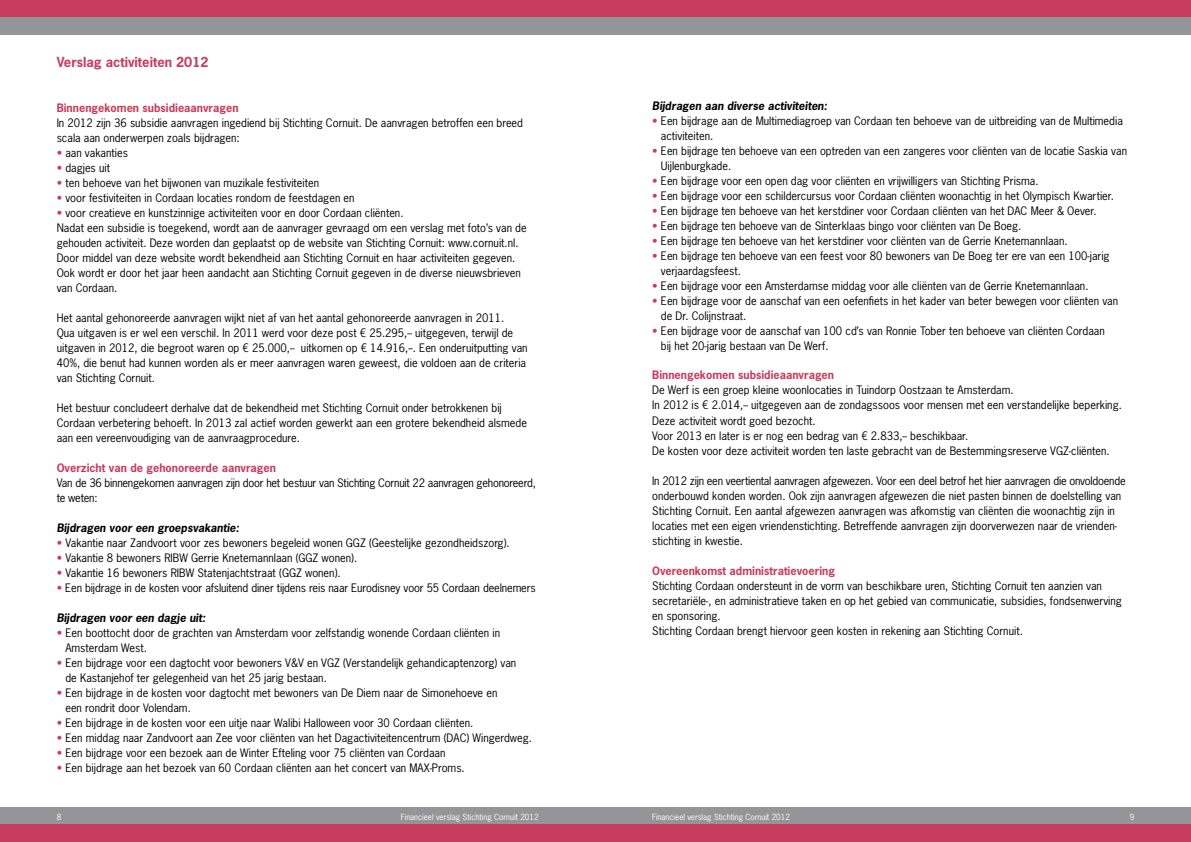
<style>
.page{position:relative;width:1191px;height:842px;background:#fff}
.page>*{position:absolute;margin:0;border:0;box-sizing:border-box;transform-origin:0 0}
.t1{font:700 13px "News Gothic Std";color:#c73d5d}
.t2{font:11px/15px "News Gothic Std";color:#000}
.t3{font:700 11px "News Gothic Std";color:#c73d5d}
.t4{font:11px/15px "News Gothic Std";letter-spacing:-.02em;color:#000}
.t5{font:italic 700 11px "News Gothic Std";color:#000}
.t6{font:8px "News Gothic Std";color:#fff}
.s1{color:#c73d5d}
</style>
<div class="page">
<div style="left:0;top:808px;width:1191px;height:17px;background:#939598"></div>
<div style="left:0;top:0;width:1191px;height:17px;background:#c73d5d"></div>
<div style="left:0;top:17px;width:1191px;height:17px;background:#939598"></div>
<div style="left:0;top:825px;width:1191px;height:17px;background:#c73d5d"></div>
<p class="t1" style="left:57px;top:53px;width:153px">Verslag activiteiten 2012</p>
<p class="t3" style="left:57px;top:100px;width:183px">Binnengekomen subsidieaanvragen</p>
<p class="t2" style="left:57px;top:115px;width:468px">In 2012 zijn 36 subsidie aanvragen ingediend bij Stichting Cornuit. De aanvragen betroffen een breed scala aan onderwerpen zoals bijdragen:</p>
<p class="t2" style="left:57px;top:145px;width:73px"><span class="s1">•</span> aan vakanties</p>
<p class="t2" style="left:57px;top:160px;width:55px"><span class="s1">•</span> dagjes uit</p>
<p class="t2" style="left:57px;top:175px;width:264px"><span class="s1">•</span> ten behoeve van het bijwonen van muzikale festiviteiten</p>
<p class="t2" style="left:57px;top:190px;width:299px"><span class="s1">•</span> voor festiviteiten in Cordaan locaties rondom de feestdagen en</p>
<p class="t2" style="left:57px;top:205px;width:471px"><span class="s1">•</span> voor creatieve en kunstzinnige activiteiten voor en door Cordaan cliënten.<br>Nadat een subsidie is toegekend, wordt aan de aanvrager gevraagd om een verslag met foto’s van de gehouden activiteit. Deze worden dan geplaatst op de website van Stichting Cornuit: www.cornuit.nl.<br>Door middel van deze website wordt bekendheid aan Stichting Cornuit en haar activiteiten gegeven.<br>Ook wordt er door het jaar heen aandacht aan Stichting Cornuit gegeven in de diverse nieuwsbrieven van Cordaan.</p>
<p class="t2" style="left:57px;top:310px;width:472px">Het aantal gehonoreerde aanvragen wijkt niet af van het aantal gehonoreerde aanvragen in 2011.<br>Qua uitgaven is er wel een verschil. In 2011 werd voor deze post € 25.295,-- uitgegeven, terwijl de uitgaven in 2012, die begroot waren op € 25.000,-- uitkomen op € 14.916,--. Een onderuitputting van 40%, die benut had kunnen worden als er meer aanvragen waren geweest, die voldoen aan de criteria van Stichting Cornuit.</p>
<p class="t2" style="left:57px;top:400px;width:472px">Het bestuur concludeert derhalve dat de bekendheid met Stichting Cornuit onder betrokkenen bij<br>Cordaan verbetering behoeft. In 2013 zal actief worden gewerkt aan een grotere bekendheid alsmede aan een vereenvoudiging van de aanvraagprocedure.</p>
<p class="t3" style="left:57px;top:460px;width:221px">Overzicht van de gehonoreerde aanvragen</p>
<p class="t4" style="left:57px;top:475px;width:480px">Van de 36 binnengekomen aanvragen zijn door het bestuur van Stichting Cornuit 22 aanvragen gehonoreerd, te weten:</p>
<p class="t5" style="left:57px;top:520px;width:184px">Bijdragen voor een groepsvakantie:</p>
<p class="t2" style="left:57px;top:535px;width:454px"><span class="s1">•</span> Vakantie naar Zandvoort voor zes bewoners begeleid wonen GGZ (Geestelijke gezondheidszorg).</p>
<p class="t2" style="left:57px;top:550px;width:302px"><span class="s1">•</span> Vakantie 8 bewoners RIBW Gerrie Knetemannlaan (GGZ wonen).</p>
<p class="t2" style="left:57px;top:565px;width:285px"><span class="s1">•</span> Vakantie 16 bewoners RIBW Statenjachtstraat (GGZ wonen).</p>
<p class="t2" style="left:57px;top:580px;width:480px"><span class="s1">•</span> Een bijdrage in de kosten voor afsluitend diner tijdens reis naar Eurodisney voor 55 Cordaan deelnemers</p>
<p class="t5" style="left:57px;top:610px;width:150px">Bijdragen voor een dagje uit:</p>
<p class="t2" style="left:65px;top:625px;width:436px;text-indent:-9px"><span class="s1">•</span> Een boottocht door de grachten van Amsterdam voor zelfstandig wonende Cordaan cliënten in<br>Amsterdam West.</p>
<p class="t2" style="left:65px;top:655px;width:452px;text-indent:-9px"><span class="s1">•</span> Een bijdrage voor een dagtocht voor bewoners V&amp;V en VGZ (Verstandelijk gehandicaptenzorg) van de Kastanjehof ter gelegenheid van het 25 jarig bestaan.</p>
<p class="t2" style="left:65px;top:685px;width:433px;text-indent:-9px"><span class="s1">•</span> Een bijdrage in de kosten voor dagtocht met bewoners van De Diem naar de Simonehoeve en een rondrit door Volendam.</p>
<p class="t2" style="left:57px;top:715px;width:418px"><span class="s1">•</span> Een bijdrage in de kosten voor een uitje naar Walibi Halloween voor 30 Cordaan cliënten.</p>
<p class="t2" style="left:57px;top:730px;width:477px"><span class="s1">•</span> Een middag naar Zandvoort aan Zee voor cliënten van het Dagactiviteitencentrum (DAC) Wingerdweg.</p>
<p class="t2" style="left:57px;top:745px;width:390px"><span class="s1">•</span> Een bijdrage voor een bezoek aan de Winter Efteling voor 75 cliënten van Cordaan</p>
<p class="t2" style="left:57px;top:760px;width:409px"><span class="s1">•</span> Een bijdrage aan het bezoek van 60 Cordaan cliënten aan het concert van MAX-Proms.</p>
<p class="t5" style="left:652px;top:99px;width:176px">Bijdragen aan diverse activiteiten:</p>
<p class="t2" style="left:661px;top:114px;width:463px;text-indent:-9px"><span class="s1">•</span> Een bijdrage aan de Multimediagroep van Cordaan ten behoeve van de uitbreiding van de Multimedia activiteiten.</p>
<p class="t2" style="left:661px;top:144px;width:468px;text-indent:-9px"><span class="s1">•</span> Een bijdrage ten behoeve van een optreden van een zangeres voor cliënten van de locatie Saskia van<br>Uijlenburgkade.</p>
<p class="t2" style="left:652px;top:174px;width:388px"><span class="s1">•</span> Een bijdrage voor een open dag voor cliënten en vrijwilligers van Stichting Prisma.</p>
<p class="t2" style="left:652px;top:189px;width:463px"><span class="s1">•</span> Een bijdrage voor een schildercursus voor Cordaan cliënten woonachtig in het Olympisch Kwartier.</p>
<p class="t2" style="left:652px;top:204px;width:446px"><span class="s1">•</span> Een bijdrage ten behoeve van het kerstdiner voor Cordaan cliënten van het DAC Meer &amp; Oever.</p>
<p class="t2" style="left:652px;top:219px;width:371px"><span class="s1">•</span> Een bijdrage ten behoeve van de Sinterklaas bingo voor cliënten van De Boeg.</p>
<p class="t2" style="left:652px;top:234px;width:417px"><span class="s1">•</span> Een bijdrage ten behoeve van het kerstdiner voor cliënten van de Gerrie Knetemannlaan.</p>
<p class="t2" style="left:661px;top:249px;width:450px;text-indent:-9px"><span class="s1">•</span> Een bijdrage ten behoeve van een feest voor 80 bewoners van De Boeg ter ere van een 100-jarig verjaardagsfeest.</p>
<p class="t2" style="left:652px;top:279px;width:438px"><span class="s1">•</span> Een bijdrage voor een Amsterdamse middag voor alle cliënten van de Gerrie Knetemannlaan.</p>
<p class="t2" style="left:661px;top:294px;width:459px;text-indent:-9px"><span class="s1">•</span> Een bijdrage voor de aanschaf van een oefenfiets in het kader van beter bewegen voor cliënten van de Dr. Colijnstraat.</p>
<p class="t2" style="left:661px;top:324px;width:445px;text-indent:-9px"><span class="s1">•</span> Een bijdrage voor de aanschaf van 100 cd’s van Ronnie Tober ten behoeve van cliënten Cordaan bij het 20-jarig bestaan van De Werf.</p>
<p class="t3" style="left:652px;top:368px;width:183px">Binnengekomen subsidieaanvragen</p>
<p class="t2" style="left:652px;top:383px;width:471px">De Werf is een groep kleine woonlocaties in Tuindorp Oostzaan te Amsterdam.<br>In 2012 is € 2.014,-- uitgegeven aan de zondagssoos voor mensen met een verstandelijke beperking.<br>Deze activiteit wordt goed bezocht.<br>Voor 2013 en later is er nog een bedrag van € 2.833,-- beschikbaar.<br>De kosten voor deze activiteit worden ten laste gebracht van de Bestemmingsreserve VGZ-cliënten.</p>
<p class="t2" style="left:652px;top:473px;width:475px">In 2012 zijn een veertiental aanvragen afgewezen. Voor een deel betrof het hier aanvragen die onvoldoende onderbouwd konden worden. Ook zijn aanvragen afgewezen die niet pasten binnen de doelstelling van Stichting Cornuit. Een aantal afgewezen aanvragen was afkomstig van cliënten die woonachtig zijn in locaties met een eigen vriendenstichting. Betreffende aanvragen zijn doorverwezen naar de vrienden&shy;stichting in kwestie.</p>
<p class="t3" style="left:652px;top:563px;width:184px">Overeenkomst administratievoering</p>
<p class="t2" style="left:652px;top:578px;width:471px">Stichting Cordaan ondersteunt in de vorm van beschikbare uren, Stichting Cornuit ten aanzien van secretariële-, en administratieve taken en op het gebied van communicatie, subsidies, fondsenwerving en sponsoring.<br>Stichting Cordaan brengt hiervoor geen kosten in rekening aan Stichting Cornuit.</p>
<p class="t6" style="left:57px;top:812px;width:6px">8</p>
<p class="t6" style="left:401px;top:812px;width:139px">Financieel verslag Stichting Cornuit 2012</p>
<p class="t6" style="left:652px;top:812px;width:139px">Financieel verslag Stichting Cornuit 2012</p>
<p class="t6" style="left:1129px;top:812px;width:6px">9</p>
</div>
